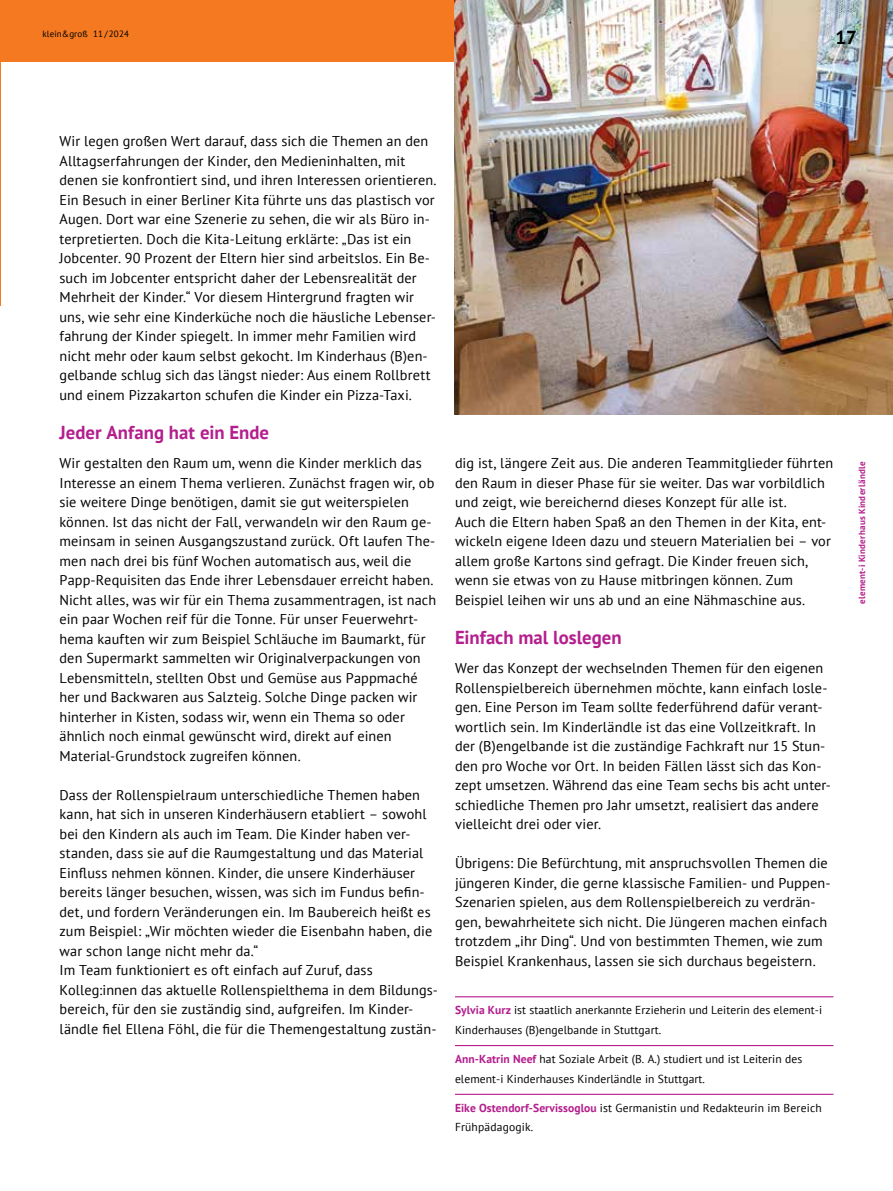
<style>
.page{position:relative;width:893px;height:1191px;background:#fff}
.page>*{position:absolute;margin:0;border:0;box-sizing:border-box;transform-origin:0 0}
.t1{font:700 18.75px "PT Sans";color:#b41e8d}
.t2{font:700 18.75px "PT Sans";color:#000}
.t3{font:14.25px/19.5px "PT Sans";letter-spacing:.01em;color:#000}
.t4{font:11.55px/19.5px "PT Sans";letter-spacing:.01em;color:#000}
.t5{font:700 9px "PT Sans";letter-spacing:.03em;color:#b41e8d}
.t6{font:9px "PT Sans";letter-spacing:.01em;color:#000}
.s1{font-weight:700;color:#b41e8d}
</style>
<div class="page">
<hr style="left:0;top:0;width:1px;height:305px;background:#f47920">
<div style="left:0;top:0;width:619px;height:61px;background:#f47920"></div>
<hr style="left:455px;top:996px;width:378px;height:1px;background:#b41e8d">
<hr style="left:455px;top:1045px;width:378px;height:1px;background:#b41e8d">
<hr style="left:455px;top:1093px;width:378px;height:1px;background:#b41e8d">
<img style="left:455px;top:0;width:438px;height:415px">
<p class="t6" style="left:43px;top:29px;width:88px">klein&amp;groß 11 / 2024</p>
<h1 class="t2" style="left:836px;top:28px;width:23px">17</h1>
<p class="t3" style="left:60px;top:132px;width:379px">Wir legen großen Wert darauf, dass sich die Themen an den Alltagserfahrungen der Kinder, den Medieninhalten, mit denen sie konfrontiert sind, und ihren Interessen orientieren.<br>Ein Besuch in einer Berliner Kita führte uns das plastisch vor Augen. Dort war eine Szenerie zu sehen, die wir als Büro in&shy;terpretierten. Doch die Kita-Leitung erklärte: „Das ist ein Jobcenter. 90 Prozent der Eltern hier sind arbeitslos. Ein Be&shy;such im Jobcenter entspricht daher der Lebensrealität der Mehrheit der Kinder.“ Vor diesem Hintergrund fragten wir uns, wie sehr eine Kinderküche noch die häusliche Lebenser&shy;fahrung der Kinder spiegelt. In immer mehr Familien wird nicht mehr oder kaum selbst gekocht. Im Kinderhaus (B)en&shy;gelbande schlug sich das längst nieder: Aus einem Rollbrett und einem Pizzakarton schufen die Kinder ein Pizza-Taxi.</p>
<h1 class="t1" style="left:60px;top:423px;width:211px">Jeder Anfang hat ein Ende</h1>
<p class="t3" style="left:60px;top:454px;width:378px">Wir gestalten den Raum um, wenn die Kinder merklich das Interesse an einem Thema verlieren. Zunächst fragen wir, ob sie weitere Dinge benötigen, damit sie gut weiterspielen können. Ist das nicht der Fall, verwandeln wir den Raum ge&shy;meinsam in seinen Ausgangszustand zurück. Oft laufen The&shy;men nach drei bis fünf Wochen automatisch aus, weil die Papp-Requisiten das Ende ihrer Lebensdauer erreicht haben.<br>Nicht alles, was wir für ein Thema zusammentragen, ist nach ein paar Wochen reif für die Tonne. Für unser Feuerwehrt&shy;hema kauften wir zum Beispiel Schläuche im Baumarkt, für den Supermarkt sammelten wir Originalverpackungen von Lebensmitteln, stellten Obst und Gemüse aus Pappmaché her und Backwaren aus Salzteig. Solche Dinge packen wir hinterher in Kisten, sodass wir, wenn ein Thema so oder ähnlich noch einmal gewünscht wird, direkt auf einen Material-Grundstock zugreifen können.</p>
<p class="t3" style="left:60px;top:785px;width:380px">Dass der Rollenspielraum unterschiedliche Themen haben kann, hat sich in unseren Kinderhäusern etabliert – sowohl bei den Kindern als auch im Team. Die Kinder haben ver&shy;standen, dass sie auf die Raumgestaltung und das Material Einfluss nehmen können. Kinder, die unsere Kinderhäuser bereits länger besuchen, wissen, was sich im Fundus befin&shy;det, und fordern Veränderungen ein. Im Baubereich heißt es zum Beispiel: „Wir möchten wieder die Eisenbahn haben, die war schon lange nicht mehr da.“<br>Im Team funktioniert es oft einfach auf Zuruf, dass Kolleg:innen das aktuelle Rollenspielthema in dem Bildungs&shy;bereich, für den sie zuständig sind, aufgreifen. Im Kinder&shy;ländle fiel Ellena Föhl, die für die Themengestaltung zustän-</p>
<p class="t3" style="left:455px;top:454px;width:380px">dig ist, längere Zeit aus. Die anderen Teammitglieder führten den Raum in dieser Phase für sie weiter. Das war vorbildlich und zeigt, wie bereichernd dieses Konzept für alle ist.<br>Auch die Eltern haben Spaß an den Themen in der Kita, ent&shy;wickeln eigene Ideen dazu und steuern Materialien bei – vor allem große Kartons sind gefragt. Die Kinder freuen sich, wenn sie etwas von zu Hause mitbringen können. Zum Beispiel leihen wir uns ab und an eine Nähmaschine aus.</p>
<h1 class="t1" style="left:455px;top:627px;width:168px">Einfach mal loslegen</h1>
<p class="t3" style="left:455px;top:659px;width:377px">Wer das Konzept der wechselnden Themen für den eigenen Rollenspielbereich übernehmen möchte, kann einfach losle&shy;gen. Eine Person im Team sollte federführend dafür verant&shy;wortlich sein. Im Kinderländle ist das eine Vollzeitkraft. In der (B)engelbande ist die zuständige Fachkraft nur 15 Stun&shy;den pro Woche vor Ort. In beiden Fällen lässt sich das Kon&shy;zept umsetzen. Während das eine Team sechs bis acht unter&shy;schiedliche Themen pro Jahr umsetzt, realisiert das andere vielleicht drei oder vier.</p>
<p class="t3" style="left:455px;top:854px;width:377px">Übrigens: Die Befürchtung, mit anspruchsvollen Themen die jüngeren Kinder, die gerne klassische Familien- und Puppen-Szenarien spielen, aus dem Rollenspielbereich zu verdrän&shy;gen, bewahrheitete sich nicht. Die Jüngeren machen einfach trotzdem „ihr Ding“. Und von bestimmten Themen, wie zum Beispiel Krankenhaus, lassen sie sich durchaus begeistern.</p>
<p class="t4" style="left:455px;top:1001px;width:369px"><span class="s1">Sylvia Kurz</span> ist staatlich anerkannte Erzieherin und Leiterin des element-i<br>Kinderhauses (B)engelbande in Stuttgart.</p>
<p class="t4" style="left:455px;top:1049px;width:349px"><span class="s1">Ann-Katrin Neef</span> hat Soziale Arbeit (B. A.) studiert und ist Leiterin des element-i Kinderhauses Kinderländle in Stuttgart.</p>
<p class="t4" style="left:455px;top:1098px;width:368px"><span class="s1">Eike Ostendorf-Servissoglou</span> ist Germanistin und Redakteurin im Bereich<br>Frühpädagogik.</p>
<p class="t5" style="left:857px;top:604px;width:144px;rotate:-90deg">element-i Kinderhaus Kinderländle</p>
</div>
